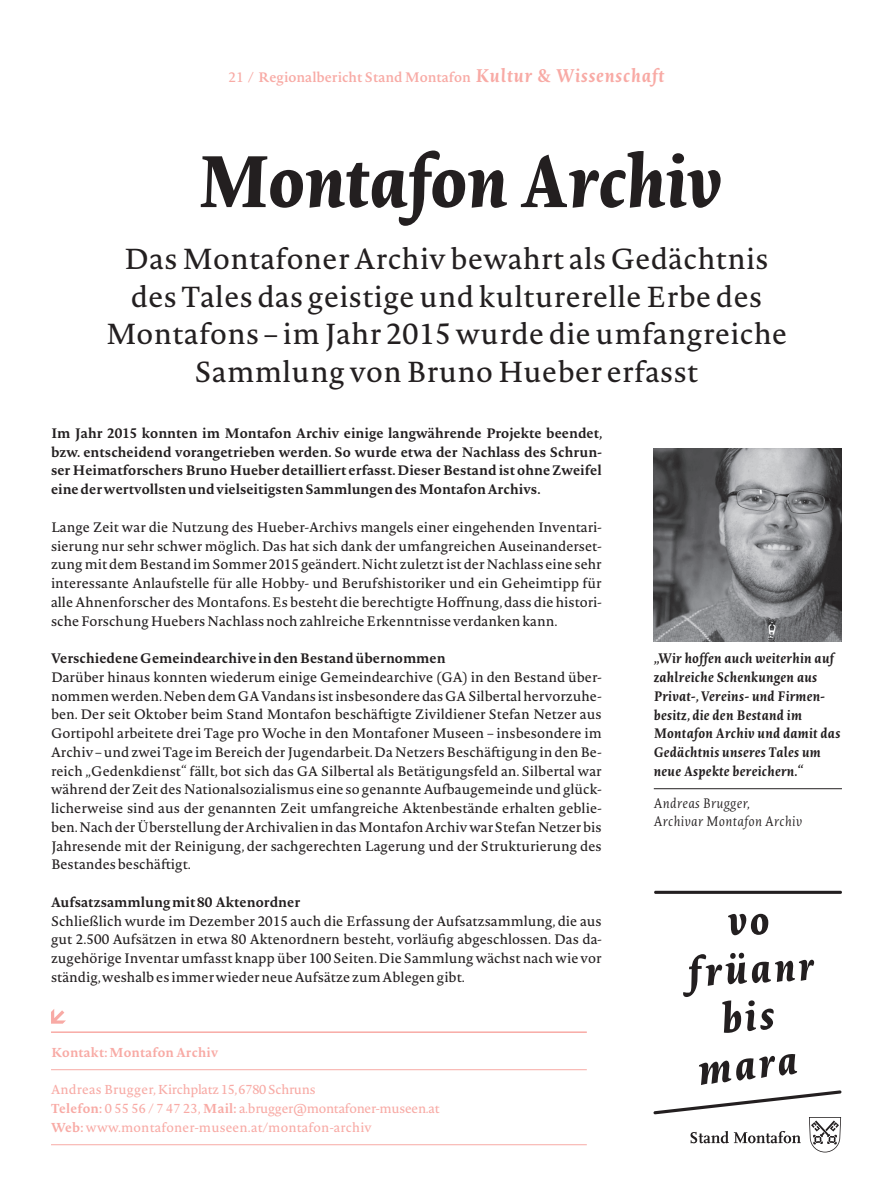
<style>
.page{position:relative;width:893px;height:1191px;background:#fff}
.page>*{position:absolute;margin:0;border:0;box-sizing:border-box;transform-origin:0 0}
.t1{font:italic 800 71.55px "Novel Pro";color:#231f20}
.t2{font:28.5px/37.5px "Novel Pro";letter-spacing:.015em;color:#231f20;text-align:center}
.t3{font:13.5px/18.8px "Novel Pro";color:#231f20;text-align:justify}
.t4{font:700 13.5px/18.8px "Novel Pro";color:#231f20;text-align:justify}
.t5{font:italic 700 13.5px/18.8px "Novel Pro";letter-spacing:.02em;color:#231f20}
.t6{font:600 13.5px "Novel Pro";color:#f8aaa5}
.t7{font:italic 200 13.5px/18.8px "Novel Pro";letter-spacing:.02em;color:#231f20}
.t8{font:12.75px/18.8px "Novel Pro";letter-spacing:.015em;color:#f8aaa5}
.t9{font:700 12.75px "Novel Pro";letter-spacing:.015em;color:#f8aaa5}
.s1{font-weight:400}
.s2{font-weight:700;font-style:italic;font-size:18px}
.s3{font-weight:700}
</style>
<div class="page">
<hr style="left:654px;top:788px;width:188px;height:1px;background:#231f20">
<img style="left:654px;top:448px;width:188px;height:194px">
<hr style="left:51px;top:1031px;width:536px;height:2px;background:#f8aaa5">
<hr style="left:51px;top:1069px;width:536px;height:1px;background:#f8aaa5">
<hr style="left:51px;top:1144px;width:536px;height:1px;background:#f8aaa5">
<svg style="left:51px;top:1009px;width:15px;height:14px"></svg>
<svg style="left:654px;top:890px;width:188px;height:4px"></svg>
<svg style="left:728px;top:913px;width:40px;height:22px"></svg>
<svg style="left:683px;top:952px;width:131px;height:81px"></svg>
<svg style="left:653px;top:1054px;width:188px;height:98px"></svg>
<p class="t6" style="left:229px;top:67px;width:437px"><span class="s1">21</span> / Regionalbericht Stand Montafon <span class="s2">Kultur &amp; Wissenschaft</span></p>
<h1 class="t1" style="left:197px;top:126px;width:526px">Montafon Archiv</h1>
<h2 class="t2" style="left:106px;top:239px;width:683px">Das Montafoner Archiv bewahrt als Gedächtnis des Tales das geistige und kulturerelle Erbe des Montafons – im Jahr 2015 wurde die umfangreiche Sammlung von Bruno Hueber erfasst</h2>
<p class="t4" style="left:51px;top:423px;width:553px">Im Jahr 2015 konnten im Montafon Archiv einige langwährende Projekte beendet, bzw. entscheidend vorangetrieben werden. So wurde etwa der Nachlass des Schrun&shy;ser Heimatforschers Bruno Hueber detailliert erfasst. Dieser Bestand ist ohne Zweifel eine der wertvollsten und vielseitigsten Sammlungen des Montafon Archivs.</p>
<p class="t3" style="left:51px;top:517px;width:552px">Lange Zeit war die Nutzung des Hueber-Archivs mangels einer eingehenden Inventari&shy;sierung nur sehr schwer möglich. Das hat sich dank der umfangreichen Auseinanderset&shy;zung mit dem Bestand im Sommer 2015 geändert. Nicht zuletzt ist der Nachlass eine sehr interessante Anlaufstelle für alle Hobby- und Berufshistoriker und ein Geheimtipp für alle Ahnenforscher des Montafons. Es besteht die berechtigte Hoffnung, dass die histori&shy;sche Forschung Huebers Nachlass noch zahlreiche Erkenntnisse verdanken kann.</p>
<p class="t4" style="left:51px;top:648px;width:396px">Verschiedene Gemeindearchive in den Bestand übernommen</p>
<p class="t3" style="left:51px;top:667px;width:552px">Darüber hinaus konnten wiederum einige Gemeindearchive (GA) in den Bestand über&shy;nommen werden. Neben dem GA Vandans ist insbesondere das GA Silbertal hervorzuhe&shy;ben. Der seit Oktober beim Stand Montafon beschäftigte Zivildiener Stefan Netzer aus Gortipohl arbeitete drei Tage pro Woche in den Montafoner Museen – insbesondere im Archiv – und zwei Tage im Bereich der Jugendarbeit. Da Netzers Beschäftigung in den Be&shy;reich „Gedenkdienst“ fällt, bot sich das GA Silbertal als Betätigungsfeld an. Silbertal war während der Zeit des Nationalsozialismus eine so genannte Aufbaugemeinde und glück&shy;licherweise sind aus der genannten Zeit umfangreiche Aktenbestände erhalten geblie&shy;ben. Nach der Überstellung der Archivalien in das Montafon Archiv war Stefan Netzer bis Jahresende mit der Reinigung, der sachgerechten Lagerung und der Strukturierung des Bestandes beschäftigt.</p>
<p class="t4" style="left:51px;top:892px;width:251px">Aufsatzsammlung mit 80 Aktenordner</p>
<p class="t3" style="left:51px;top:911px;width:552px">Schließlich wurde im Dezember 2015 auch die Erfassung der Aufsatzsammlung, die aus gut 2.500 Aufsätzen in etwa 80 Aktenordnern besteht, vorläufig abgeschlossen. Das da&shy;zugehörige Inventar umfasst knapp über 100 Seiten. Die Sammlung wächst nach wie vor ständig, weshalb es immer wieder neue Aufsätze zum Ablegen gibt.</p>
<p class="t9" style="left:51px;top:1042px;width:169px">Kontakt: Montafon Archiv</p>
<p class="t8" style="left:51px;top:1080px;width:390px">Andreas Brugger, Kirchplatz 15, 6780 Schruns<br><span class="s3">Telefon:</span> 0 55 56 / 7 47 23, <span class="s3">Mail:</span> a.brugger@montafoner-museen.at<br><span class="s3">Web:</span> www.montafoner-museen.at/montafon-archiv</p>
<p class="t5" style="left:654px;top:648px;width:188px">„Wir hoffen auch weiterhin auf zahlreiche Schenkungen aus<br>Privat-, Vereins- und Firmen&shy;besitz, die den Bestand im<br>Montafon Archiv und damit das<br>Gedächtnis unseres Tales um neue Aspekte bereichern.“</p>
<p class="t7" style="left:654px;top:792px;width:150px">Andreas Brugger,<br>Archivar Montafon Archiv</p>
</div>
